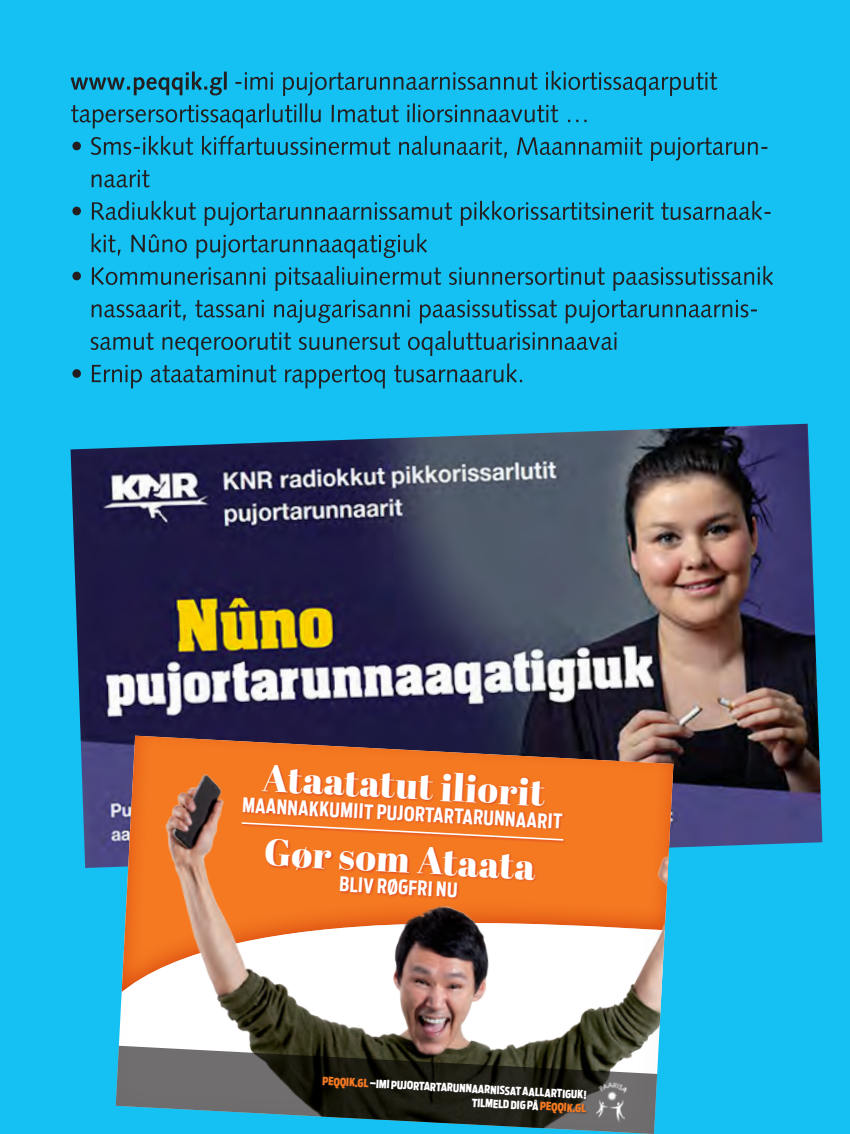
<style>
.page{position:relative;width:850px;height:1134px;background:#fff}
.page>*{position:absolute;margin:0;border:0;box-sizing:border-box;transform-origin:0 0}
.t1{font:37.75px "Abril Fatface";color:#fff}
.t2{font:700 20px "Antenna Extra Cond";color:#fff}
.t3{font:900 11.25px/13.8px "Antenna Extra Cond";color:#fff;text-align:right}
.s1{color:#f47921}
</style>
<div class="page">
<div style="left:0;top:0;width:849px;height:1134px;background:#15c0f2"></div>
<img style="left:71px;top:424px;width:751px;height:444px">
<svg style="left:116px;top:736px;width:557px;height:398px;background:#b08160"></svg>
<svg style="left:397px;top:736px;width:15px;height:4px"></svg>
<svg style="left:376px;top:1129px;width:14px;height:5px"></svg>
<svg style="left:116px;top:911px;width:8px;height:19px"></svg>
<svg style="left:663px;top:941px;width:10px;height:18px"></svg>
<svg style="left:72px;top:363px;width:450px;height:25px"></svg>
<svg style="left:91px;top:331px;width:525px;height:25px"></svg>
<svg style="left:92px;top:300px;width:664px;height:23px"></svg>
<svg style="left:72px;top:266px;width:700px;height:25px"></svg>
<svg style="left:92px;top:233px;width:335px;height:25px"></svg>
<svg style="left:72px;top:201px;width:698px;height:25px"></svg>
<svg style="left:92px;top:170px;width:58px;height:17px"></svg>
<svg style="left:72px;top:136px;width:695px;height:25px"></svg>
<svg style="left:71px;top:103px;width:515px;height:25px"></svg>
<svg style="left:235px;top:71px;width:482px;height:25px"></svg>
<svg style="left:70px;top:72px;width:157px;height:23px"></svg>
<p class="t1" style="left:264px;top:751px;width:284px;rotate:3deg">Ataatatut iliorit</p>
<p class="t2" style="left:243px;top:793px;width:321px;rotate:3deg">MAANNAKKUMIIT PUJORTARTARUNNAARIT</p>
<p class="t1" style="left:265px;top:825px;width:273px;rotate:3deg">Gør som Ataata</p>
<p class="t2" style="left:340px;top:872px;width:120px;rotate:3deg">BLIV RØGFRI NU</p>
<p class="t3" style="left:323px;top:1074px;width:266px;rotate:3deg"><span class="s1">PEQQIK.GL</span> –IMI PUJORTARTARUNNAARNISSAT AALLARTIGUK!<br>TILMELD DIG PÅ <span class="s1">PEQQIK.GL</span></p>
</div>
